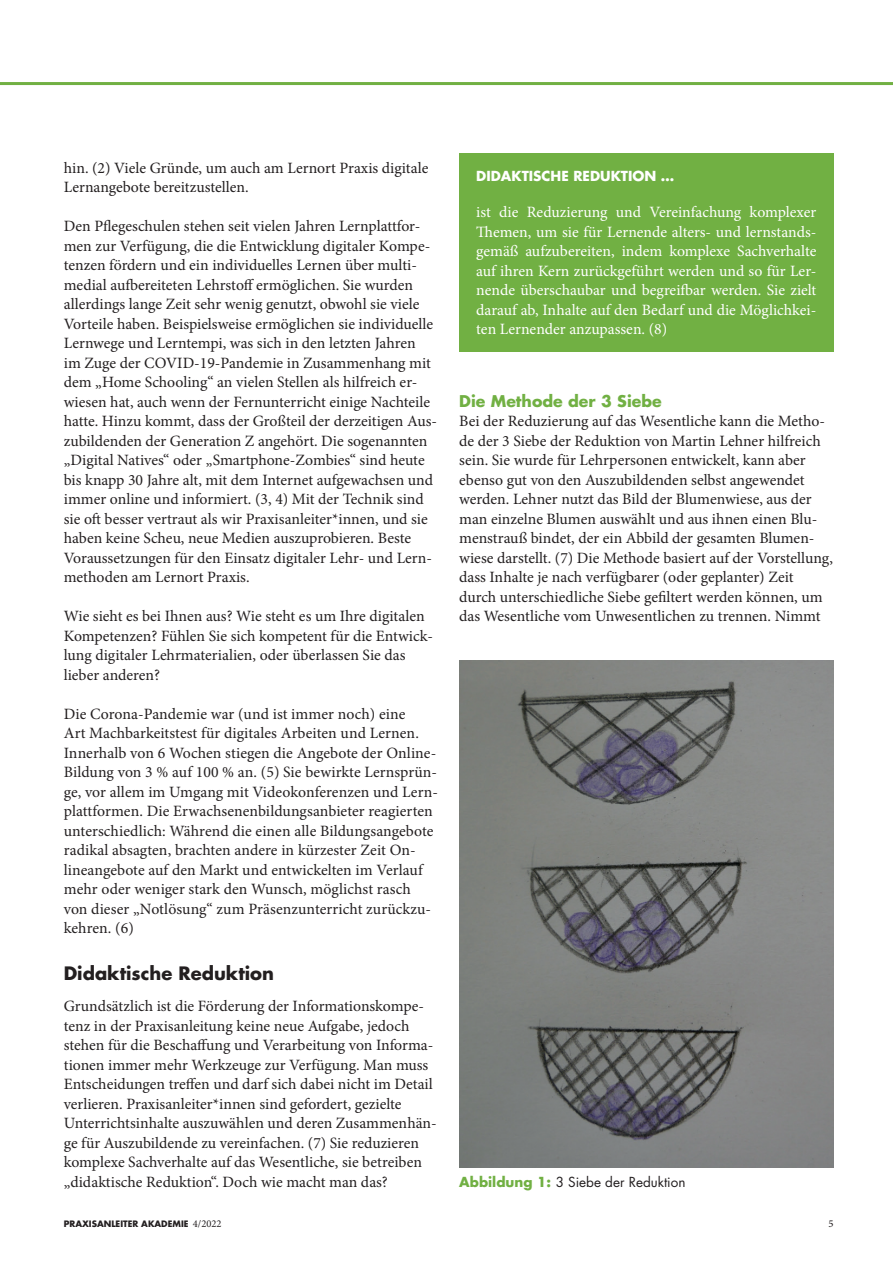
<style>
.page{position:relative;width:893px;height:1263px;background:#fff}
.page>*{position:absolute;margin:0;border:0;box-sizing:border-box;transform-origin:0 0}
.KPA_Zwiüb_groß{font:700 18px "Futura LT";color:#231f20}
.KPA_Grundschrift{font:15.75px/19.5px "Minion Pro";color:#231f20}
.KPA_Kst_Grund{font:15.75px/19.5px "Minion Pro";color:#fff;text-align:justify}
.KPA_Zwiüb_klein{font:700 15.75px "Futura LT";color:#71b043}
.KPA_TAB_BU{font:13.5px "Futura LT";color:#231f20}
.KPA_Kst_ÜS{font:700 13.5px "Futura LT";color:#fff}
.t1{font:500 10.5px "Minion Pro";color:#231f20}
.t2{font:700 8.7px "Futura LT";color:#231f20}
.s1{font-weight:700;color:#71b043}
.s2{font-family:"Minion Pro";font-weight:400;font-size:10.5px}
</style>
<div class="page">
<hr style="left:0;top:82px;width:893px;height:3px;background:#71b043">
<div style="left:459px;top:153px;width:374px;height:198px;background:#71b043"></div>
<img style="left:459px;top:660px;width:374px;height:507px">
<p class="KPA_Grundschrift" style="left:64px;top:158px;width:366px">hin. (2) Viele Gründe, um auch am Lernort Praxis digitale<br>Lernangebote bereitzustellen.</p>
<p class="KPA_Grundschrift" style="left:64px;top:216px;width:375px">Den Pflegeschulen stehen seit vielen Jahren Lernplattfor&shy;men zur Verfügung, die die Entwicklung digitaler Kompe&shy;tenzen fördern und ein individuelles Lernen über multi&shy;medial aufbereiteten Lehrstoff ermöglichen. Sie wurden allerdings lange Zeit sehr wenig genutzt, obwohl sie viele Vorteile haben. Beispielsweise ermöglichen sie individuelle Lernwege und Lerntempi, was sich in den letzten Jahren<br>im Zuge der COVID-19-Pandemie in Zusammenhang mit dem „Home Schooling“ an vielen Stellen als hilfreich er&shy;wiesen hat, auch wenn der Fernunterricht einige Nachteile hatte. Hinzu kommt, dass der Großteil der derzeitigen Aus&shy;zubildenden der Generation Z angehört. Die sogenannten „Digital Natives“ oder „Smartphone-Zombies“ sind heute bis knapp 30 Jahre alt, mit dem Internet aufgewachsen und immer online und informiert. (3, 4) Mit der Technik sind sie oft besser vertraut als wir Praxisanleiter*innen, und sie haben keine Scheu, neue Medien auszuprobieren. Beste Voraussetzungen für den Einsatz digitaler Lehr- und Lern&shy;methoden am Lernort Praxis.</p>
<p class="KPA_Grundschrift" style="left:64px;top:606px;width:371px">Wie sieht es bei Ihnen aus? Wie steht es um Ihre digitalen Kompetenzen? Fühlen Sie sich kompetent für die Entwick&shy;lung digitaler Lehrmaterialien, oder überlassen Sie das lieber anderen?</p>
<p class="KPA_Grundschrift" style="left:64px;top:704px;width:376px">Die Corona-Pandemie war (und ist immer noch) eine<br>Art Machbarkeitstest für digitales Arbeiten und Lernen.<br>Innerhalb von 6 Wochen stiegen die Angebote der Online-Bildung von 3 % auf 100 % an. (5) Sie bewirkte Lernsprün&shy;ge, vor allem im Umgang mit Videokonferenzen und Lern&shy;plattformen. Die Erwachsenenbildungsanbieter reagierten unterschiedlich: Während die einen alle Bildungsangebote radikal absagten, brachten andere in kürzester Zeit On&shy;lineangebote auf den Markt und entwickelten im Verlauf mehr oder weniger stark den Wunsch, möglichst rasch von dieser „Notlösung“ zum Präsenzunterricht zurückzu&shy;kehren. (6)</p>
<p class="KPA_Zwiüb_groß" style="left:64px;top:961px;width:212px">Didaktische Reduktion</p>
<p class="KPA_Grundschrift" style="left:64px;top:996px;width:374px">Grundsätzlich ist die Förderung der Informationskompe&shy;tenz in der Praxisanleitung keine neue Aufgabe, jedoch stehen für die Beschaffung und Verarbeitung von Informa&shy;tionen immer mehr Werkzeuge zur Verfügung. Man muss Entscheidungen treffen und darf sich dabei nicht im Detail verlieren. Praxisanleiter*innen sind gefordert, gezielte Unterrichtsinhalte auszuwählen und deren Zusammenhän&shy;ge für Auszubildende zu vereinfachen. (7) Sie reduzieren komplexe Sachverhalte auf das Wesentliche, sie betreiben „didaktische Reduktion“. Doch wie macht man das?</p>
<p class="KPA_Kst_ÜS" style="left:476px;top:167px;width:200px">DIDAKTISCHE REDUKTION …</p>
<p class="KPA_Kst_Grund" style="left:476px;top:203px;width:342px">ist die Reduzierung und Vereinfachung komplexer Themen, um sie für Lernende alters- und lernstands&shy;gemäß aufzubereiten, indem komplexe Sachverhalte auf ihren Kern zurückgeführt werden und so für Ler&shy;nende überschaubar und begreifbar werden. Sie zielt darauf ab, Inhalte auf den Bedarf und die Möglichkei&shy;ten Lernender anzupassen. (8)</p>
<p class="KPA_Zwiüb_klein" style="left:459px;top:390px;width:204px">Die Methode der 3 Siebe</p>
<p class="KPA_Grundschrift" style="left:459px;top:411px;width:375px">Bei der Reduzierung auf das Wesentliche kann die Metho&shy;de der 3 Siebe der Reduktion von Martin Lehner hilfreich sein. Sie wurde für Lehrpersonen entwickelt, kann aber ebenso gut von den Auszubildenden selbst angewendet werden. Lehner nutzt das Bild der Blumenwiese, aus der man einzelne Blumen auswählt und aus ihnen einen Blu&shy;menstrauß bindet, der ein Abbild der gesamten Blumen&shy;wiese darstellt. (7) Die Methode basiert auf der Vorstellung, dass Inhalte je nach verfügbarer (oder geplanter) Zeit durch unterschiedliche Siebe gefiltert werden können, um das Wesentliche vom Unwesentlichen zu trennen. Nimmt</p>
<p class="KPA_TAB_BU" style="left:459px;top:1173px;width:228px"><span class="s1">Abbildung 1:</span> 3 Siebe der Reduktion</p>
<p class="t2" style="left:64px;top:1218px;width:159px">PRAXISANLEITER AKADEMIE <span class="s2">4/2022</span></p>
<p class="t1" style="left:828px;top:1217px;width:7px">5</p>
</div>
